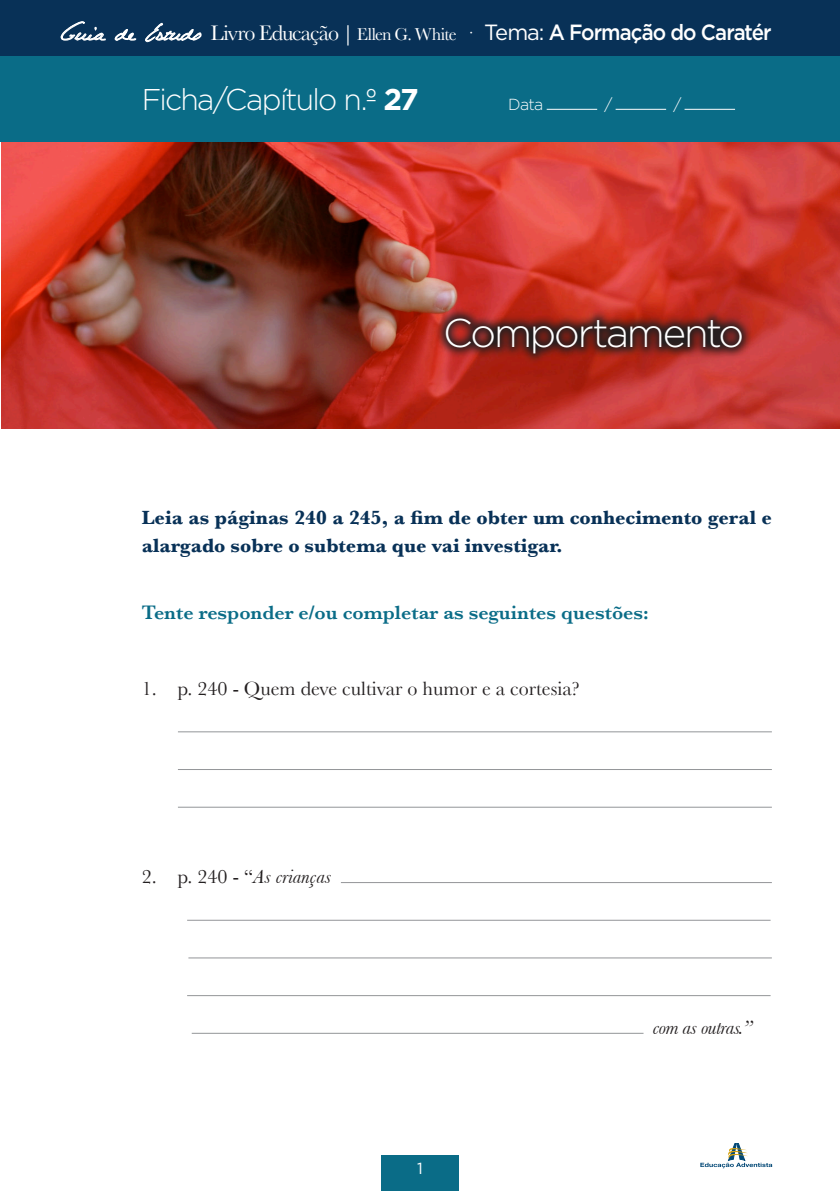
<style>
.page{position:relative;width:840px;height:1191px;background:#fff}
.page>*{position:absolute;margin:0;border:0;box-sizing:border-box;transform-origin:0 0}
.t1{font:300 40px "Gotham";letter-spacing:-.055em;color:#fff}
.t2{font:300 30px "Gotham";letter-spacing:-.06em;color:#fff}
.t3{font:500 22px "Gotham";letter-spacing:-.045em;color:#fff;scale:.93 1}
.t4{font:700 20px/28px "Baskerville";color:#083157}
.t5{font:600 20px "Baskerville";color:#0a6c87}
.t6{font:20px "Baskerville";color:#231f20}
.List_Paragraph{font:italic 20px "Baskerville";letter-spacing:-.01em;color:#231f20}
.t7{font:300 16px "Gotham";color:#fff}
.t8{font:16px "Gotham";color:#fff}
.s1{font-family:"Celine Dion Handwriting";font-weight:400;font-size:24px}
.s2{font-family:"Baskerville";font-weight:400}
.s3{font-family:"Baskerville";font-weight:400;font-size:18px}
.s4{font-weight:400}
.s5{font-weight:700}
.s6{font-style:normal}
</style>
<div class="page">
<div style="left:381px;top:1155px;width:77px;height:36px;background:#0a6c87"></div>
<img style="left:1px;top:142px;width:838px;height:287px">
<div style="left:0;top:0;width:839px;height:57px;background:#083157"></div>
<div style="left:0;top:57px;width:839px;height:85px;background:#0a6c87"></div>
<svg style="left:60px;top:21px;width:46px;height:20px"></svg>
<svg style="left:114px;top:29px;width:23px;height:12px"></svg>
<svg style="left:145px;top:23px;width:57px;height:20px"></svg>
<hr style="left:546px;top:109px;width:51px;height:1px;background:#fff">
<hr style="left:615px;top:109px;width:50px;height:1px;background:#fff">
<hr style="left:684px;top:109px;width:50px;height:1px;background:#fff">
<svg style="left:434px;top:306px;width:318px;height:58px;background:#81261f"></svg>
<svg style="left:700px;top:1143px;width:71px;height:25px"></svg>
<hr style="left:178px;top:731px;width:593px;height:1px;background:#939598">
<hr style="left:178px;top:769px;width:593px;height:1px;background:#939598">
<hr style="left:178px;top:806px;width:593px;height:1px;background:#939598">
<hr style="left:341px;top:882px;width:430px;height:1px;background:#939598">
<hr style="left:187px;top:919px;width:583px;height:1px;background:#939598">
<hr style="left:188px;top:957px;width:583px;height:1px;background:#939598">
<hr style="left:187px;top:995px;width:583px;height:1px;background:#939598">
<hr style="left:192px;top:1032px;width:451px;height:1px;background:#939598">
<p class="t3" style="left:61px;top:20px;width:765px"><span class="s1">Guia de Estudo</span> <span class="s2">Livro Educação |</span> <span class="s3">Ellen G. White</span> <span class="s2">·</span> <span class="s4">Tema:</span> A Formação do Caratér</p>
<p class="t2" style="left:142px;top:83px;width:278px">Ficha/Capítulo n.º <span class="s5">27</span></p>
<p class="t7" style="left:508px;top:95px;width:37px">Data</p>
<p class="t7" style="left:604px;top:95px;width:9px">/</p>
<p class="t7" style="left:673px;top:95px;width:9px">/</p>
<h1 class="t1" style="left:443px;top:311px;width:302px">Comportamento</h1>
<p class="t4" style="left:142px;top:503px;width:631px">Leia as páginas 240 a 245, a fim de obter um conhecimento geral e alargado sobre o subtema que vai investigar.</p>
<p class="t5" style="left:142px;top:601px;width:508px">Tente responder e/ou completar as seguintes questões:</p>
<p class="t6" style="left:142px;top:676px;width:439px">1. p. 240 - Quem deve cultivar o humor e a cortesia?</p>
<p class="List_Paragraph" style="left:142px;top:864px;width:190px"><span class="s6">2. p. 240 - “</span>As crianças</p>
<p class="t8" style="left:417px;top:1159px;width:7px">1</p>
<p class="List_Paragraph" style="left:652px;top:1015px;width:101px">com as outras.”</p>
</div>
